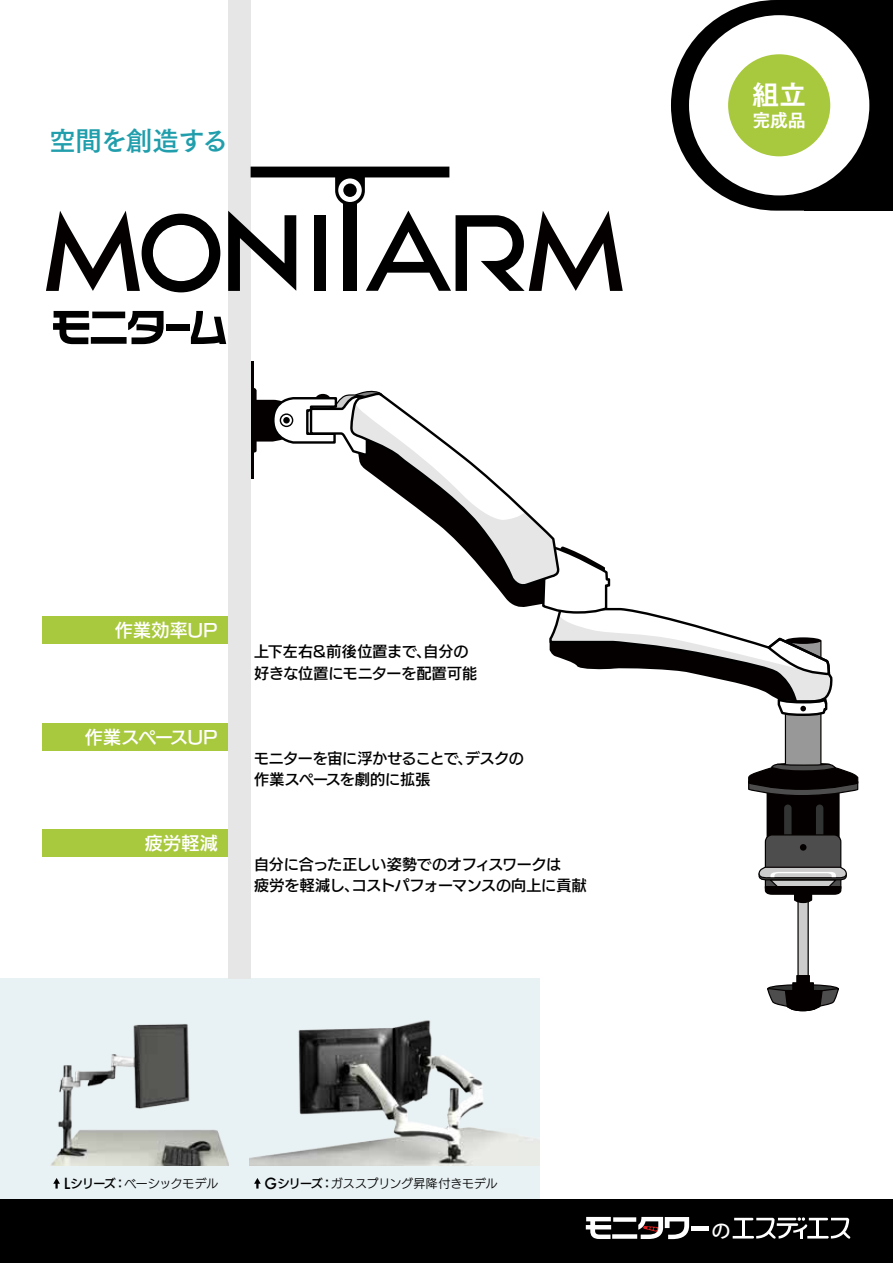
<style>
.page{position:relative;width:893px;height:1263px;background:#fff}
.page>*{position:absolute;margin:0;border:0;box-sizing:border-box;transform-origin:0 0}
.t1{font:27px "Tsuku Go Pro B";letter-spacing:-.055em;color:#209eac}
.t2{font:27px "Tsuku Go Pro E";color:#fff}
.t3{font:500 19.2px "Koz Go Pr 6 N";color:#fff}
.t4{font:18px "New Rodin Pro DB";letter-spacing:.005em;color:#fff}
.t5{font:18px "New Rodin Pro DB";letter-spacing:-.03em;color:#fff}
.t6{font:18px "Tsuku Go Pro E";color:#fff}
.t7{font:15px/21.3px "New Rodin Pro DB";letter-spacing:-.01em;color:#000}
.t8{font:12px "New Rodin Pro M";letter-spacing:.005em;color:#000}
.t9{font:12px "New Rodin Pro M";letter-spacing:-.02em;color:#000}
.s1{font-family:"Futura";font-weight:500;font-size:15px}
.s2{font-family:"New Rodin Pro DB"}
</style>
<div class="page">
<div style="left:0;top:978px;width:539px;height:285px;background:#e8f1f3"></div>
<img style="left:51px;top:978px;width:178px;height:187px">
<img style="left:250px;top:1020px;width:289px;height:145px">
<div style="left:767px;top:791px;width:72px;height:76px;background:#040000"></div>
<div style="left:767px;top:790px;width:73px;height:77px;border:1px solid #040000"></div>
<div style="left:784px;top:804px;width:8px;height:53px;background:#323333;border-radius:4px"></div>
<div style="left:816px;top:804px;width:7px;height:53px;background:#323333;border-radius:4px"></div>
<div style="left:798px;top:900px;width:10px;height:75px;background:#ccc"></div>
<div style="left:797px;top:899px;width:12px;height:77px;border:1px solid #040000"></div>
<div style="left:765px;top:835px;width:76px;height:59px;background:#4d4d4d;border-radius:7px"></div>
<div style="left:765px;top:834px;width:76px;height:60px;border:1px solid #040000;border-radius:7px"></div>
<svg style="left:767px;top:974px;width:72px;height:38px"></svg>
<svg style="left:758px;top:866px;width:89px;height:38px"></svg>
<svg style="left:250px;top:361px;width:4px;height:118px"></svg>
<div style="left:800px;top:844px;width:6px;height:7px;background:#040000;border-radius:50%"></div>
<svg style="left:253px;top:387px;width:606px;height:410px"></svg>
<svg style="left:280px;top:413px;width:13px;height:14px"></svg>
<svg style="left:281px;top:415px;width:11px;height:11px"></svg>
<div style="left:283px;top:417px;width:7px;height:6px;background:#000;border-radius:50%"></div>
<svg style="left:671px;top:0;width:222px;height:211px;fill:#000"></svg>
<div style="left:689px;top:15px;width:180px;height:180px;background:#fff;border-radius:50%"></div>
<div style="left:728px;top:54px;width:102px;height:102px;background:#a8c83d;border-radius:50%"></div>
<div style="left:43px;top:617px;width:186px;height:27px;background:#a8c83d"></div>
<div style="left:43px;top:723px;width:186px;height:27px;background:#a8c83d"></div>
<div style="left:43px;top:829px;width:186px;height:28px;background:#a8c83d"></div>
<svg style="left:53px;top:1178px;width:7px;height:10px"></svg>
<svg style="left:254px;top:1178px;width:7px;height:10px"></svg>
<div style="left:228px;top:0;width:22px;height:978px;background:#e6e6e6"></div>
<div style="left:166px;top:324px;width:24px;height:7px;background:#000"></div>
<svg style="left:191px;top:311px;width:35px;height:33px"></svg>
<svg style="left:53px;top:311px;width:111px;height:33px"></svg>
<div style="left:343px;top:199px;width:14px;height:92px;background:#000"></div>
<svg style="left:251px;top:167px;width:198px;height:37px"></svg>
<div style="left:314px;top:215px;width:11px;height:76px;background:#000"></div>
<svg style="left:228px;top:211px;width:68px;height:80px"></svg>
<svg style="left:46px;top:211px;width:174px;height:81px"></svg>
<svg style="left:366px;top:211px;width:257px;height:80px"></svg>
<div style="left:338px;top:178px;width:24px;height:24px;background:#fff;border-radius:50%"></div>
<div style="left:343px;top:184px;width:14px;height:13px;background:#000;border-radius:50%"></div>
<div style="left:0;top:1199px;width:893px;height:64px;background:#000"></div>
<svg style="left:733px;top:1217px;width:117px;height:22px"></svg>
<svg style="left:586px;top:1217px;width:25px;height:22px"></svg>
<div style="left:612px;top:1234px;width:25px;height:5px;background:#fff"></div>
<div style="left:613px;top:1217px;width:23px;height:5px;background:#fff"></div>
<svg style="left:638px;top:1217px;width:51px;height:22px"></svg>
<hr style="left:691px;top:1226px;width:17px;height:4px;background:#fff">
<h1 class="t1" style="left:49px;top:118px;width:181px">空間を創造する</h1>
<h1 class="t2" style="left:752px;top:71px;width:55px">組立</h1>
<p class="t6" style="left:752px;top:104px;width:55px">完成品</p>
<p class="t4" style="left:115px;top:615px;width:105px">作業効率UP</p>
<p class="t5" style="left:85px;top:721px;width:134px">作業スペースUP</p>
<p class="t4" style="left:145px;top:828px;width:74px">疲労軽減</p>
<p class="t7" style="left:254px;top:640px;width:224px">上下左右&amp;前後位置まで、自分の好きな位置にモニターを配置可能</p>
<p class="t7" style="left:254px;top:746px;width:271px">モニターを宙に浮かせることで、デスクの作業スペースを劇的に拡張</p>
<p class="t7" style="left:254px;top:852px;width:334px">自分に合った正しい姿勢でのオフィスワークは<br>疲労を軽減し、コストパフォーマンスの向上に貢献</p>
<p class="t9" style="left:64px;top:1173px;width:156px"><span class="s1">L</span><span class="s2">シリーズ：</span>ベーシックモデル</p>
<p class="t8" style="left:265px;top:1173px;width:235px"><span class="s1">G</span><span class="s2">シリーズ：</span>ガススプリング昇降付きモデル</p>
<p class="t3" style="left:711px;top:1220px;width:21px">の</p>
</div>
